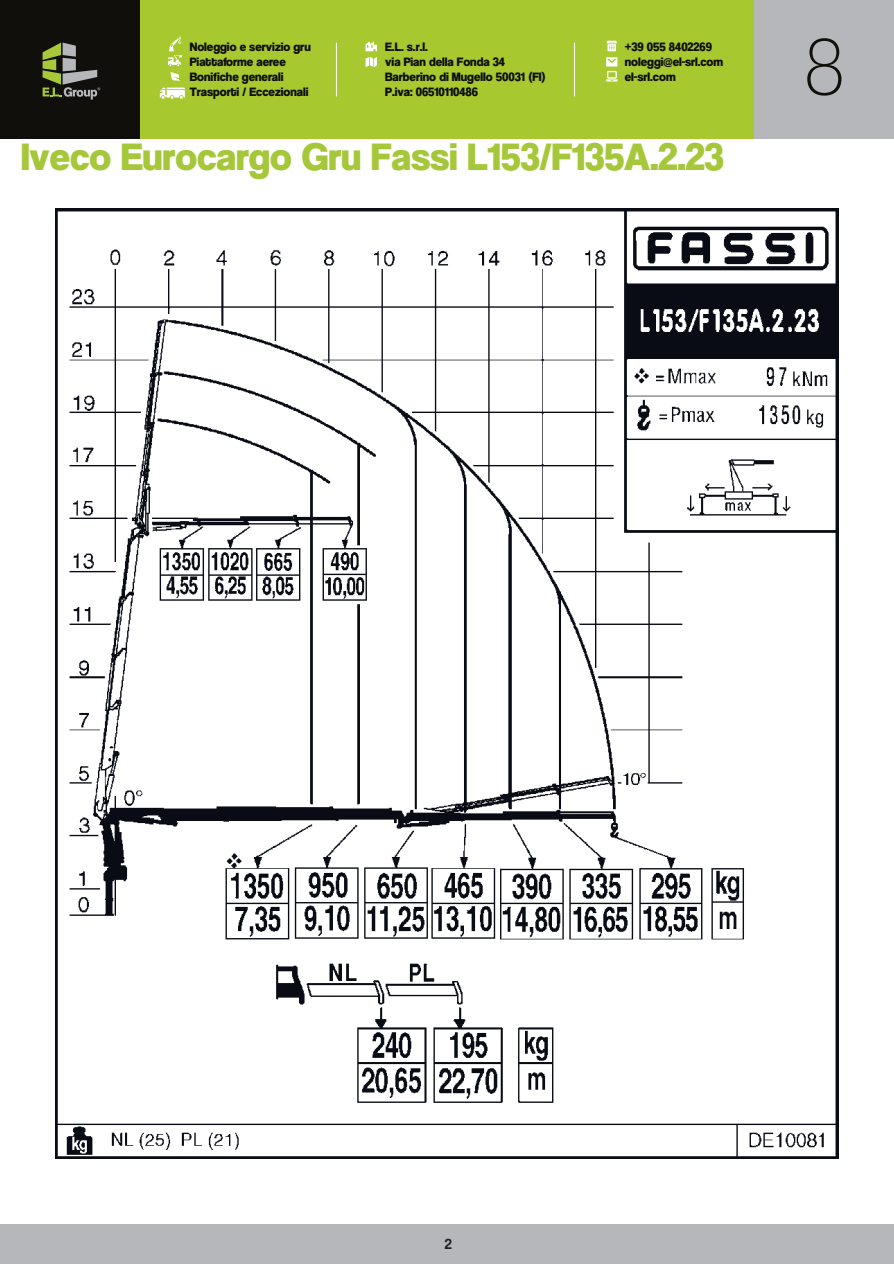
<style>
.page{position:relative;width:894px;height:1264px;background:#fff}
.page>*{position:absolute;margin:0;border:0;box-sizing:border-box;transform-origin:0 0}
.t1{font:81px "Coolvetica El";color:#100f0c}
.t2{font:39.75px "Coolvetica Hv";color:#a5c739}
.t3{font:15px "Coolvetica Rg";color:#231f20}
.t4{font:12.6px/15px "Coolvetica Hv";color:#100f0c}
</style>
<div class="page">
<div style="left:139px;top:0;width:615px;height:139px;background:#a7c82f"></div>
<div style="left:0;top:0;width:139px;height:139px;background:#100f0c"></div>
<div style="left:754px;top:0;width:139px;height:139px;background:#b6b7bb"></div>
<svg style="left:43px;top:43px;width:57px;height:57px"></svg>
<svg style="left:606px;top:41px;width:10px;height:10px"></svg>
<svg style="left:365px;top:41px;width:12px;height:10px"></svg>
<svg style="left:365px;top:57px;width:12px;height:10px"></svg>
<hr style="left:336px;top:43px;width:1px;height:53px;background:#fff">
<hr style="left:574px;top:43px;width:1px;height:53px;background:#fff">
<svg style="left:606px;top:57px;width:11px;height:24px"></svg>
<svg style="left:168px;top:37px;width:14px;height:44px"></svg>
<svg style="left:160px;top:88px;width:25px;height:11px"></svg>
<img style="left:56px;top:208px;width:782px;height:950px">
<div style="left:0;top:1224px;width:893px;height:39px;background:#b6b7bb"></div>
<p class="t4" style="left:190px;top:39px;width:122px">Noleggio e servizio gru<br>Piattaforme aeree<br>Bonifiche generali<br>Trasporti / Eccezionali</p>
<p class="t4" style="left:385px;top:39px;width:162px">E.L. s.r.l.<br>via Pian della Fonda 34<br>Barberino di Mugello 50031 (FI)<br>P.iva: 06510110486</p>
<p class="t4" style="left:624px;top:39px;width:100px">+39 055 8402269 noleggi@el-srl.com el-srl.com</p>
<h1 class="t1" style="left:805px;top:19px;width:40px">8</h1>
<h2 class="t2" style="left:21px;top:134px;width:704px">Iveco Eurocargo Gru Fassi L153/F135A.2.23</h2>
<p class="t3" style="left:444px;top:1234px;width:8px">2</p>
</div>
